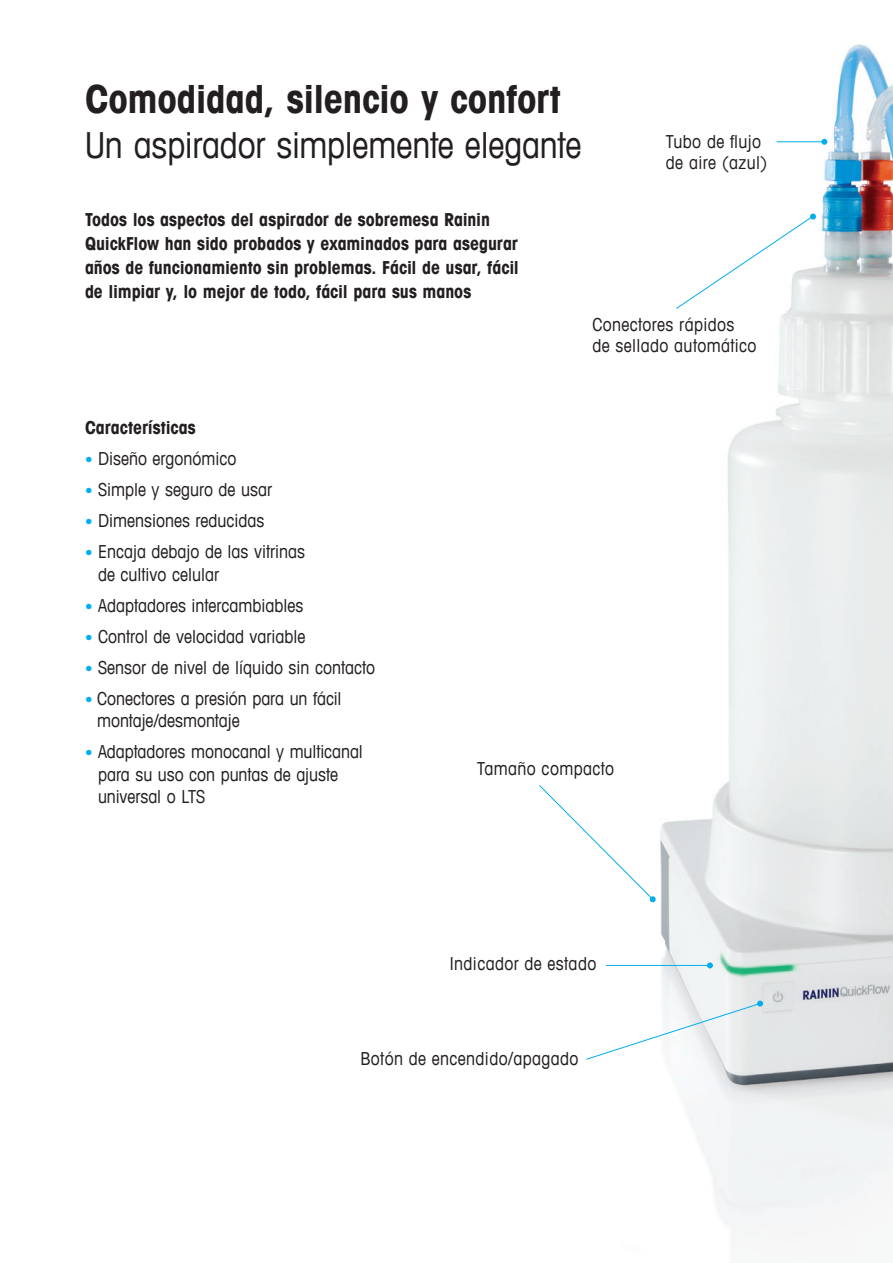
<style>
.page{position:relative;width:893px;height:1263px;background:#fff}
.page>*{position:absolute;margin:0;border:0;box-sizing:border-box;transform-origin:0 0}
._11_1_Description_10{font:700 condensed 39px "Avant Garde Com";letter-spacing:-.01em;color:#231f20}
._11_1_Description_10-2{font:condensed 36px "Avant Garde Com";letter-spacing:-.005em;color:#231f20}
._11_1_Description_10-3{font:condensed 18px/22.5px "Avant Garde Com";color:#231f20}
._11_1_Description_10-4{font:700 condensed 18px/24px "Avant Garde Com";letter-spacing:-.005em;color:#231f20}
._11_1_Description_10-5{font:condensed 18px/21px "Avant Garde Com";letter-spacing:.02em;color:#231f20}
.Headline_bold{font:700 condensed 18px "Avant Garde Com";letter-spacing:-.005em;color:#231f20}
.s1{font-size:15px;color:#00aeef}
</style>
<div class="page">
<img style="left:607px;top:44px;width:286px;height:1206px">
<hr style="left:606px;top:965px;width:103px;height:1px;background:#00aeef">
<svg style="left:707px;top:962px;width:6px;height:6px"></svg>
<svg style="left:539px;top:785px;width:117px;height:119px"></svg>
<svg style="left:586px;top:1001px;width:176px;height:59px"></svg>
<div style="left:757px;top:1000px;width:6px;height:7px;border:2px solid #00aeef;border-radius:50%"></div>
<hr style="left:777px;top:142px;width:46px;height:1px;background:#00aeef">
<svg style="left:821px;top:139px;width:6px;height:6px"></svg>
<svg style="left:676px;top:213px;width:141px;height:96px"></svg>
<p class="_11_1_Description_10" style="left:85px;top:74px;width:477px">Comodidad, silencio y confort</p>
<p class="_11_1_Description_10-2" style="left:85px;top:123px;width:498px">Un aspirador simplemente elegante</p>
<p class="_11_1_Description_10-5" style="left:666px;top:130px;width:103px">Tubo de flujo de aire (azul)</p>
<p class="_11_1_Description_10-4" style="left:85px;top:207px;width:435px">Todos los aspectos del aspirador de sobremesa Rainin QuickFlow han sido probados y examinados para asegurar años de funcionamiento sin problemas. Fácil de usar, fácil de limpiar y, lo mejor de todo, fácil para sus manos</p>
<p class="_11_1_Description_10-5" style="left:592px;top:314px;width:166px">Conectores rápidos<br>de sellado automático</p>
<p class="Headline_bold" style="left:85px;top:416px;width:112px">Características</p>
<p class="_11_1_Description_10-3" style="left:85px;top:447px;width:153px"><span class="s1">•</span> Diseño ergonómico</p>
<p class="_11_1_Description_10-3" style="left:85px;top:478px;width:188px"><span class="s1">•</span> Simple y seguro de usar</p>
<p class="_11_1_Description_10-3" style="left:85px;top:509px;width:181px"><span class="s1">•</span> Dimensiones reducidas</p>
<p class="_11_1_Description_10-3" style="left:98px;top:540px;width:208px;text-indent:-13px"><span class="s1">•</span> Encaja debajo de las vitrinas de cultivo celular</p>
<p class="_11_1_Description_10-3" style="left:85px;top:593px;width:220px"><span class="s1">•</span> Adaptadores intercambiables</p>
<p class="_11_1_Description_10-3" style="left:85px;top:624px;width:222px"><span class="s1">•</span> Control de velocidad variable</p>
<p class="_11_1_Description_10-3" style="left:85px;top:655px;width:291px"><span class="s1">•</span> Sensor de nivel de líquido sin contacto</p>
<p class="_11_1_Description_10-3" style="left:97px;top:686px;width:246px;text-indent:-12px"><span class="s1">•</span> Conectores a presión para un fácil montaje/desmontaje</p>
<p class="_11_1_Description_10-3" style="left:98px;top:740px;width:266px;text-indent:-13px"><span class="s1">•</span> Adaptadores monocanal y multicanal para su uso con puntas de ajuste universal o LTS</p>
<p class="_11_1_Description_10-5" style="left:477px;top:758px;width:139px">Tamaño compacto</p>
<p class="_11_1_Description_10-5" style="left:450px;top:952px;width:148px">Indicador de estado</p>
<p class="_11_1_Description_10-5" style="left:361px;top:1048px;width:219px">Botón de encendido/apagado</p>
</div>
